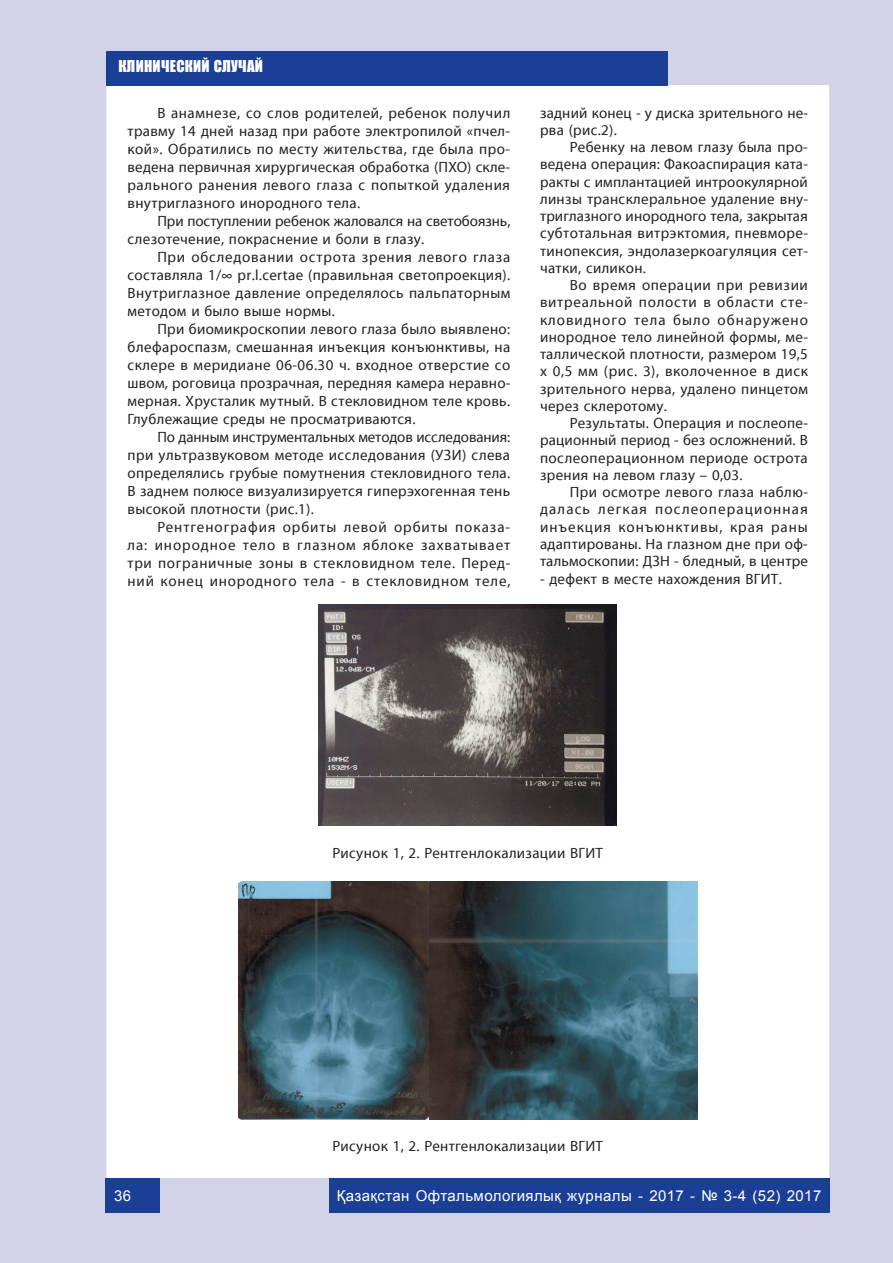
<style>
.page{position:relative;width:893px;height:1263px;background:#fff}
.page>*{position:absolute;margin:0;border:0;box-sizing:border-box;transform-origin:0 0}
.t1{font:15px/17.2px "SM Myriad Pro Regular";letter-spacing:.02em;color:#231f20;text-align:justify}
.t2{font:15px "Arial";letter-spacing:.03em;color:#fff}
.t3{font:15px "Impact";letter-spacing:.02em;color:#fff}
</style>
<div class="page">
<div style="left:0;top:0;width:893px;height:85px;background:#d2d3e8"></div>
<div style="left:0;top:1178px;width:893px;height:85px;background:#d2d3e8;border:2px solid #d2d3e8"></div>
<div style="left:829px;top:0;width:64px;height:1263px;background:#d2d3e8"></div>
<div style="left:0;top:0;width:106px;height:1263px;background:#d2d3e8"></div>
<div style="left:329px;top:1179px;width:500px;height:34px;background:#1b3f94"></div>
<div style="left:106px;top:1179px;width:54px;height:34px;background:#1b3f94"></div>
<div style="left:106px;top:51px;width:562px;height:34px;background:#1b3f94"></div>
<img style="left:319px;top:604px;width:298px;height:221px">
<img style="left:428px;top:881px;width:269px;height:238px">
<img style="left:238px;top:881px;width:190px;height:238px">
<p class="t3" style="left:118px;top:54px;width:146px">КЛИНИЧЕСКИЙ СЛУЧАЙ</p>
<p class="t1" style="left:128px;top:103px;width:384px;line-height:18px;text-indent:30px">В анамнезе, со слов родителей, ребенок получил травму 14 дней назад при работе электропилой «пчел&shy;кой». Обратились по месту жительства, где была про&shy;ведена первичная хирургическая обработка (ПХО) скле&shy;рального ранения левого глаза с попыткой удаления внутриглазного инородного тела.</p>
<p class="t1" style="left:128px;top:211px;width:384px;line-height:18px;text-indent:30px">При поступлении ребенок жаловался на светобоязнь, слезотечение, покраснение и боли в глазу.</p>
<p class="t1" style="left:128px;top:247px;width:384px;line-height:18px;text-indent:30px">При обследовании острота зрения левого глаза составляла 1/∞ pr.l.certae (правильная светопроекция).<br>Внутриглазное давление определялось пальпаторным методом и было выше нормы.</p>
<p class="t1" style="left:128px;top:319px;width:384px;line-height:18px;text-indent:30px">При биомикроскопии левого глаза было выявлено: блефароспазм, смешанная инъекция конъюнктивы, на склере в меридиане 06-06.30 ч. входное отверстие со швом, роговица прозрачная, передняя камера неравно&shy;мерная. Хрусталик мутный. В стекловидном теле кровь.<br>Глублежащие среды не просматриваются.</p>
<p class="t1" style="left:128px;top:427px;width:384px;line-height:18px;text-indent:30px">По данным инструментальных методов исследования: при ультразвуковом методе исследования (УЗИ) слева определялись грубые помутнения стекловидного тела.<br>В заднем полюсе визуализируется гиперэхогенная тень высокой плотности (рис.1).</p>
<p class="t1" style="left:128px;top:517px;width:384px;line-height:18px;text-indent:30px">Рентгенография орбиты левой орбиты показа&shy;ла: инородное тело в глазном яблоке захватывает три пограничные зоны в стекловидном теле. Перед&shy;ний конец инородного тела - в стекловидном теле,</p>
<p class="t1" style="left:540px;top:104px;width:269px">задний конец - у диска зрительного не&shy;рва (рис.2).</p>
<p class="t1" style="left:540px;top:138px;width:269px;text-indent:30px">Ребенку на левом глазу была про&shy;ведена операция: Факоаспирация ката&shy;ракты с имплантацией интроокулярной линзы трансклеральное удаление вну&shy;триглазного инородного тела, закрытая субтотальная витрэктомия, пневморе&shy;тинопексия, эндолазеркоагуляция сет&shy;чатки, силикон.</p>
<p class="t1" style="left:540px;top:276px;width:269px;text-indent:30px">Во время операции при ревизии витреальной полости в области сте&shy;кловидного тела было обнаружено инородное тело линейной формы, ме&shy;таллической плотности, размером 19,5 х 0,5 мм (рис. 3), вколоченное в диск зрительного нерва, удалено пинцетом через склеротому.</p>
<p class="t1" style="left:540px;top:414px;width:269px;text-indent:30px">Результаты. Операция и послеопе&shy;рационный период - без осложнений. В послеоперационном периоде острота зрения на левом глазу – 0,03.</p>
<p class="t1" style="left:540px;top:483px;width:269px;text-indent:30px">При осмотре левого глаза наблю&shy;далась легкая послеоперационная инъекция конъюнктивы, края раны адаптированы. На глазном дне при оф&shy;тальмоскопии: ДЗН - бледный, в центре</p>
<p class="t1" style="left:540px;top:570px;width:243px">- дефект в месте нахождения ВГИТ.</p>
<p class="t1" style="left:332px;top:844px;width:272px">Рисунок 1, 2. Рентгенлокализации ВГИТ</p>
<p class="t1" style="left:332px;top:1137px;width:272px">Рисунок 1, 2. Рентгенлокализации ВГИТ</p>
<p class="t2" style="left:114px;top:1186px;width:19px">36</p>
<p class="t2" style="left:337px;top:1186px;width:486px">Қазақстан Офтальмологиялық журналы - 2017 - № 3-4 (52) 2017</p>
</div>
